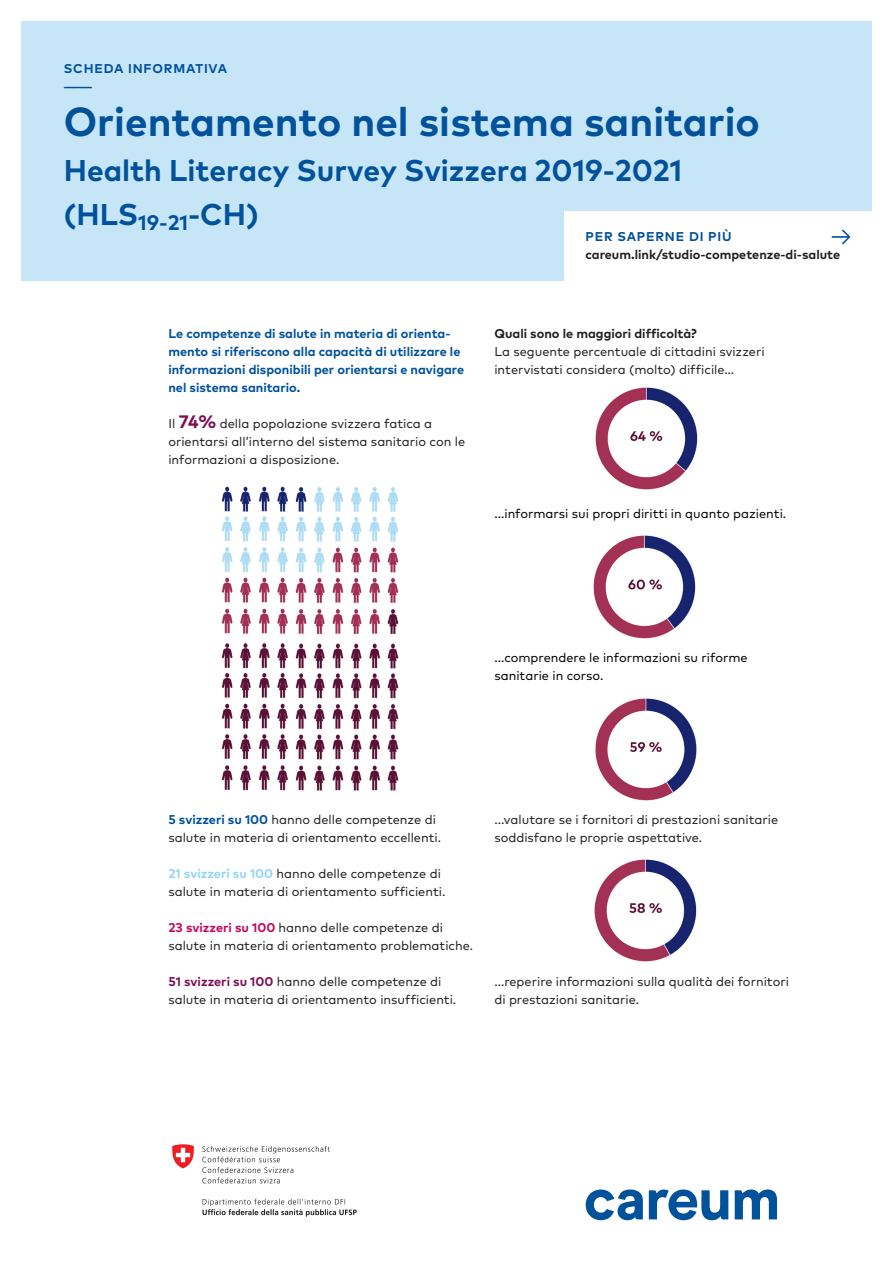
<style>
.page{position:relative;width:893px;height:1263px;background:#fff}
.page>*{position:absolute;margin:0;border:0;box-sizing:border-box;transform-origin:0 0}
.Titel_27pt_blau{font:700 40.5px "Mark OT";color:#01519b}
.Titel_27pt_blau-2{font:700 30px/44.4px "Mark OT";color:#01519b}
.Lauftext_book_schwar{font:12.75px/18px "Mark OT";color:#231f20}
.Lead_bold_blau{font:700 12.75px/18px "Mark OT";color:#01519b}
.Lead_bold_blau-2{font:12.75px/18px "Mark OT";color:#231f20}
.Lauftext_book_schwar-2{font:12.75px "Mark OT";color:#000}
.Untertitel_bold_blau{font:12.75px/18px "Mark OT";color:#231f20}
.Untertitel_bold_schw{font:700 12.75px "Mark OT";color:#231f20}
.Lauftext_book_schwar-3{font:700 12.75px "Mark OT";color:#231f20}
.Titel_27pt_blau-3{font:700 12.75px/19.5px "Mark OT";letter-spacing:.065em;color:#01519b}
.Mehr_erfahren_Titel{font:700 12.75px "Mark OT";letter-spacing:.065em;color:#01519b}
.s1{font-weight:700;font-size:18px;color:#7d0e57}
.s2{font-weight:700;color:#01519b}
.s3{font-weight:700;color:#94d6f5}
.s4{font-weight:700;color:#c3085f}
.s5{font-weight:700;color:#7d0e57}
</style>
<div class="page">
<div style="left:21px;top:21px;width:851px;height:260px;background:#c6e6f8"></div>
<div style="left:564px;top:211px;width:329px;height:70px;background:#fff"></div>
<svg style="left:832px;top:229px;width:18px;height:15px"></svg>
<svg style="left:735px;top:1189px;width:42px;height:30px"></svg>
<svg style="left:586px;top:1189px;width:57px;height:31px"></svg>
<svg style="left:649px;top:1189px;width:79px;height:31px"></svg>
<img style="left:221px;top:486px;width:178px;height:304px">
<img style="left:595px;top:387px;width:103px;height:103px">
<img style="left:593px;top:535px;width:103px;height:104px">
<img style="left:595px;top:698px;width:102px;height:103px">
<img style="left:594px;top:859px;width:103px;height:103px">
<img style="left:172px;top:1144px;width:185px;height:73px">
<p class="Titel_27pt_blau-3" style="left:64px;top:58px;width:165px">SCHEDA INFORMATIVA ———</p>
<p class="Titel_27pt_blau" style="left:64px;top:95px;width:697px">Orientamento nel sistema sanitario</p>
<p class="Titel_27pt_blau-2" style="left:64px;top:147px;width:620px">Health Literacy Survey Svizzera 2019-2021 (HLS<sub>19-21</sub>-CH)</p>
<p class="Mehr_erfahren_Titel" style="left:585px;top:229px;width:148px">PER SAPERNE DI PIÙ</p>
<p class="Untertitel_bold_schw" style="left:585px;top:247px;width:256px">careum.link/studio-competenze-di-salute</p>
<p class="Lead_bold_blau" style="left:168px;top:324px;width:297px">Le competenze di salute in materia di orienta&shy;mento si riferiscono alla capacità di utilizzare le informazioni disponibili per orientarsi e navigare nel sistema sanitario.</p>
<p class="Lead_bold_blau-2" style="left:168px;top:415px;width:298px">Il <span class="s1">74%</span> della popolazione svizzera fatica a orientarsi all’interno del sistema sanitario con le informazioni a disposizione.</p>
<p class="Lauftext_book_schwar-3" style="left:494px;top:326px;width:204px">Quali sono le maggiori difficoltà?</p>
<p class="Lauftext_book_schwar" style="left:494px;top:343px;width:272px">La seguente percentuale di cittadini svizzeri</p>
<p class="Lauftext_book_schwar" style="left:494px;top:361px;width:241px">intervistati considera (molto) difficile…</p>
<p class="Lauftext_book_schwar-2" style="left:494px;top:506px;width:293px">...informarsi sui propri diritti in quanto pazienti.</p>
<p class="Lauftext_book_schwar-2" style="left:494px;top:650px;width:255px">...comprendere le informazioni su riforme</p>
<p class="Lauftext_book_schwar-2" style="left:494px;top:668px;width:111px">sanitarie in corso.</p>
<p class="Lauftext_book_schwar" style="left:168px;top:811px;width:269px"><span class="s2">5 svizzeri su 100</span> hanno delle competenze di</p>
<p class="Lauftext_book_schwar" style="left:168px;top:829px;width:274px">salute in materia di orientamento eccellenti.</p>
<p class="Lauftext_book_schwar" style="left:168px;top:865px;width:274px"><span class="s3">21 svizzeri su 100</span> hanno delle competenze di</p>
<p class="Lauftext_book_schwar" style="left:168px;top:883px;width:278px">salute in materia di orientamento sufficienti.</p>
<p class="Lauftext_book_schwar" style="left:168px;top:919px;width:276px"><span class="s4">23 svizzeri su 100</span> hanno delle competenze di</p>
<p class="Lauftext_book_schwar" style="left:168px;top:937px;width:306px">salute in materia di orientamento problematiche.</p>
<p class="Lauftext_book_schwar" style="left:168px;top:973px;width:275px"><span class="s5">51 svizzeri su 100</span> hanno delle competenze di</p>
<p class="Lauftext_book_schwar" style="left:168px;top:991px;width:289px">salute in materia di orientamento insufficienti.</p>
<p class="Lauftext_book_schwar" style="left:494px;top:811px;width:285px">...valutare se i fornitori di prestazioni sanitarie soddisfano le proprie aspettative.</p>
<p class="Untertitel_bold_blau" style="left:494px;top:973px;width:296px">...reperire informazioni sulla qualità dei fornitori di prestazioni sanitarie.</p>
</div>
